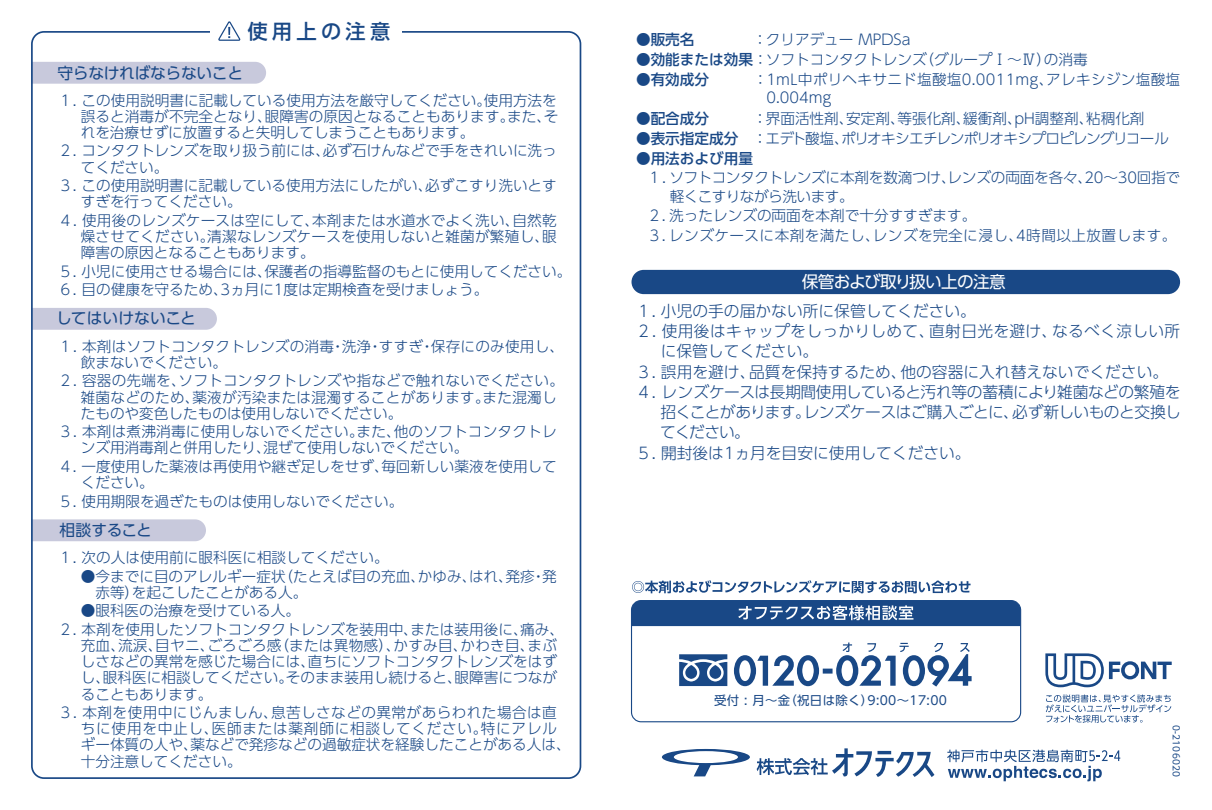
<style>
.page{position:relative;width:1212px;height:810px;background:#fff}
.page>*{position:absolute;margin:0;border:0;box-sizing:border-box;transform-origin:0 0}
.t1{font:500 20.25px "UD Shin Go Pro";letter-spacing:.21em;color:#194886}
.t2{font:16.65px "UD Shin Go Pro";letter-spacing:-.04em;color:#fff}
.t3{font:300 15.75px/20.2px "UD Shin Go Pro";color:#194886;text-align:justify}
.t4{font:300 15.75px/20.2px "UD Shin Go Pro";letter-spacing:.02em;color:#194886}
.t5{font:15.75px "UD Shin Go Pro";letter-spacing:-.02em;color:#194886}
.t6{font:15.75px "UD Shin Go Pro";letter-spacing:.005em;color:#194886}
.t7{font:300 14.62px/16.2px "UD Shin Go Pro";color:#194886}
.t8{font:300 14.62px/16.2px "UD Shin Go Pro";letter-spacing:.03em;color:#194886}
.t9{font:300 14.62px/18px "UD Shin Go Pro";letter-spacing:.02em;color:#194886}
.t10{font:300 14.62px "UD Shin Go Pro";letter-spacing:-.065em;color:#194886}
.t11{font:500 14.62px "UD Shin Go Pro";color:#194886}
.t12{font:300 14.62px "UD Shin Go Pro";letter-spacing:-.035em;color:#194886}
.t13{font:12.38px "UD Shin Go Pro";letter-spacing:.03em;color:#194886}
.t14{font:9px "UD Shin Go Pro";letter-spacing:.025em;color:#194886}
.s1{font-weight:500}
</style>
<div class="page">
<div style="left:34px;top:62px;width:232px;height:22px;background:#c8c9dc"></div>
<div style="left:34px;top:308px;width:183px;height:22px;background:#c8c9dc"></div>
<div style="left:34px;top:519px;width:172px;height:22px;background:#c8c9dc"></div>
<div style="left:631px;top:270px;width:549px;height:24px;background:#194886;border-radius:12px"></div>
<svg style="left:1046px;top:695px;width:125px;height:28px"></svg>
<svg style="left:1045px;top:653px;width:127px;height:34px"></svg>
<svg style="left:632px;top:580px;width:338px;height:13px"></svg>
<div style="left:631px;top:600px;width:390px;height:122px;border:1px solid #194886;border-radius:10px"></div>
<svg style="left:631px;top:601px;width:389px;height:25px;background:#2f5991"></svg>
<svg style="left:679px;top:654px;width:48px;height:32px"></svg>
<svg style="left:733px;top:655px;width:87px;height:32px"></svg>
<svg style="left:823px;top:669px;width:9px;height:5px"></svg>
<svg style="left:836px;top:642px;width:136px;height:45px"></svg>
<svg style="left:662px;top:749px;width:88px;height:27px"></svg>
<svg style="left:757px;top:748px;width:177px;height:29px"></svg>
<svg style="left:947px;top:750px;width:173px;height:31px"></svg>
<svg style="left:219px;top:21px;width:22px;height:20px"></svg>
<h1 class="t1" style="left:247px;top:15px;width:145px">使用上の注意</h1>
<p class="t5" style="left:58px;top:61px;width:187px">守らなければならないこと</p>
<p class="t7" style="left:81px;top:91px;width:479px;text-align:justify;text-indent:-23px">１. この使用説明書に記載している使用方法を厳守してください。使用方法を誤ると消毒が不完全となり、眼障害の原因となることもあります。また、それを治療せずに放置すると失明してしまうこともあります。</p>
<p class="t7" style="left:81px;top:142px;width:478px;text-indent:-22px">２. コンタクトレンズを取り扱う前には、必ず石けんなどで手をきれいに洗ってください。</p>
<p class="t7" style="left:81px;top:177px;width:478px;text-indent:-22px">３. この使用説明書に記載している使用方法にしたがい、必ずこすり洗いとすすぎを行ってください。</p>
<p class="t7" style="left:81px;top:212px;width:477px;text-align:justify;text-indent:-22px">４. 使用後のレンズケースは空にして、本剤または水道水でよく洗い、自然乾燥させてください。清潔なレンズケースを使用しないと雑菌が繁殖し、眼障害の原因となることもあります。</p>
<p class="t7" style="left:58px;top:262px;width:515px">５. 小児に使用させる場合には、保護者の指導監督のもとに使用してください。</p>
<p class="t7" style="left:58px;top:281px;width:432px">６. 目の健康を守るため、3ヵ月に1度は定期検査を受けましょう。</p>
<p class="t6" style="left:56px;top:306px;width:141px">してはいけないこと</p>
<p class="t7" style="left:81px;top:338px;width:485px;text-indent:-22px">１. 本剤はソフトコンタクトレンズの消毒・洗浄・すすぎ・保存にのみ使用し、飲まないでください。</p>
<p class="t7" style="left:81px;top:372px;width:485px;text-indent:-22px">２. 容器の先端を、ソフトコンタクトレンズや指などで触れないでください。雑菌などのため、薬液が汚染または混濁することがあります。また混濁したものや変色したものは使用しないでください。</p>
<p class="t7" style="left:81px;top:423px;width:477px;text-indent:-22px">３. 本剤は煮沸消毒に使用しないでください。また、他のソフトコンタクトレンズ用消毒剤と併用したり、混ぜて使用しないでください。</p>
<p class="t7" style="left:81px;top:458px;width:478px;text-indent:-22px">４. 一度使用した薬液は再使用や継ぎ足しをせず、毎回新しい薬液を使用してください。</p>
<p class="t7" style="left:58px;top:492px;width:346px">５. 使用期限を過ぎたものは使用しないでください。</p>
<p class="t5" style="left:60px;top:517px;width:94px">相談すること</p>
<p class="t7" style="left:58px;top:549px;width:332px">１. 次の人は使用前に眼科医に相談してください。</p>
<p class="t7" style="left:95px;top:568px;width:463px;text-indent:-15px">●今までに目のアレルギー症状（たとえば目の充血、かゆみ、はれ、発疹・発赤等）を起こしたことがある人。</p>
<p class="t7" style="left:81px;top:602px;width:221px">●眼科医の治療を受けている人。</p>
<p class="t7" style="left:81px;top:621px;width:485px;text-indent:-22px">２. 本剤を使用したソフトコンタクトレンズを装用中、または装用後に、痛み、充血、流涙、目ヤニ、ごろごろ感（または異物感）、かすみ目、かわき目、まぶしさなどの異常を感じた場合には、直ちにソフトコンタクトレンズをはずし、眼科医に相談してください。そのまま装用し続けると、眼障害につながることもあります。</p>
<p class="t8" style="left:81px;top:704px;width:491px;text-indent:-22px">３. 本剤を使用中にじんましん、息苦しさなどの異常があらわれた場合は直ちに使用を中止し、医師または薬剤師に相談してください。特にアレルギー体質の人や、薬などで発疹などの過敏症状を経験したことがある人は、十分注意してください。</p>
<p class="t11" style="left:636px;top:27px;width:60px">●販売名</p>
<p class="t7" style="left:742px;top:31px;width:170px"><span class="s1">　</span>：クリアデュー MPDSa</p>
<p class="t7" style="left:636px;top:51px;width:453px"><span class="s1">●効能または効果</span> ：ソフトコンタクトレンズ（グループⅠ～Ⅳ）の消毒</p>
<p class="t11" style="left:636px;top:68px;width:75px">●有効成分</p>
<p class="t9" style="left:766px;top:70px;width:415px;text-indent:-25px"><span class="s1">　</span>：1mL中ポリヘキサニド塩酸塩0.0011mg、アレキシジン塩酸塩<br>0.004mg</p>
<p class="t11" style="left:636px;top:106px;width:75px">●配合成分</p>
<p class="t7" style="left:742px;top:109px;width:404px"><span class="s1">　</span>：界面活性剤、安定剤、等張化剤、緩衝剤、pH調整剤、粘稠化剤</p>
<p class="t10" style="left:636px;top:126px;width:535px"><span class="s1">●表示指定成分 　</span>：エデト酸塩、ポリオキシエチレンポリオキシプロピレングリコール</p>
<p class="t11" style="left:636px;top:147px;width:118px">●用法および用量</p>
<p class="t7" style="left:647px;top:169px;width:534px">１．ソフトコンタクトレンズに本剤を数滴つけ、レンズの両面を各々、20～30回指で</p>
<p class="t12" style="left:670px;top:185px;width:185px">軽くこすりながら洗います。</p>
<p class="t7" style="left:647px;top:207px;width:331px">２．洗ったレンズの両面を本剤で十分すすぎます。</p>
<p class="t8" style="left:647px;top:226px;width:531px">３．レンズケースに本剤を満たし、レンズを完全に浸し、4時間以上放置します。</p>
<p class="t2" style="left:802px;top:268px;width:205px">保管および取り扱い上の注意</p>
<p class="t3" style="left:636px;top:300px;width:342px">１. 小児の手の届かない所に保管してください。</p>
<p class="t4" style="left:661px;top:320px;width:521px;text-indent:-25px">２. 使用後はキャップをしっかりしめて、直射日光を避け、なるべく涼しい所に保管してください。</p>
<p class="t3" style="left:636px;top:361px;width:534px">３. 誤用を避け、品質を保持するため、他の容器に入れ替えないでください。</p>
<p class="t3" style="left:660px;top:381px;width:522px;text-indent:-24px">４. レンズケースは長期間使用していると汚れ等の蓄積により雑菌などの繁殖を招くことがあります。レンズケースはご購入ごとに、必ず新しいものと交換してください。</p>
<p class="t3" style="left:636px;top:442px;width:336px">５. 開封後は1ヵ月を目安に使用してください。</p>
<p class="t13" style="left:714px;top:691px;width:234px">受付 : 月～金（祝日は除く）9:00～17:00</p>
<p class="t14" style="left:1183px;top:725px;width:54px;rotate:90deg">0-2106020</p>
</div>
